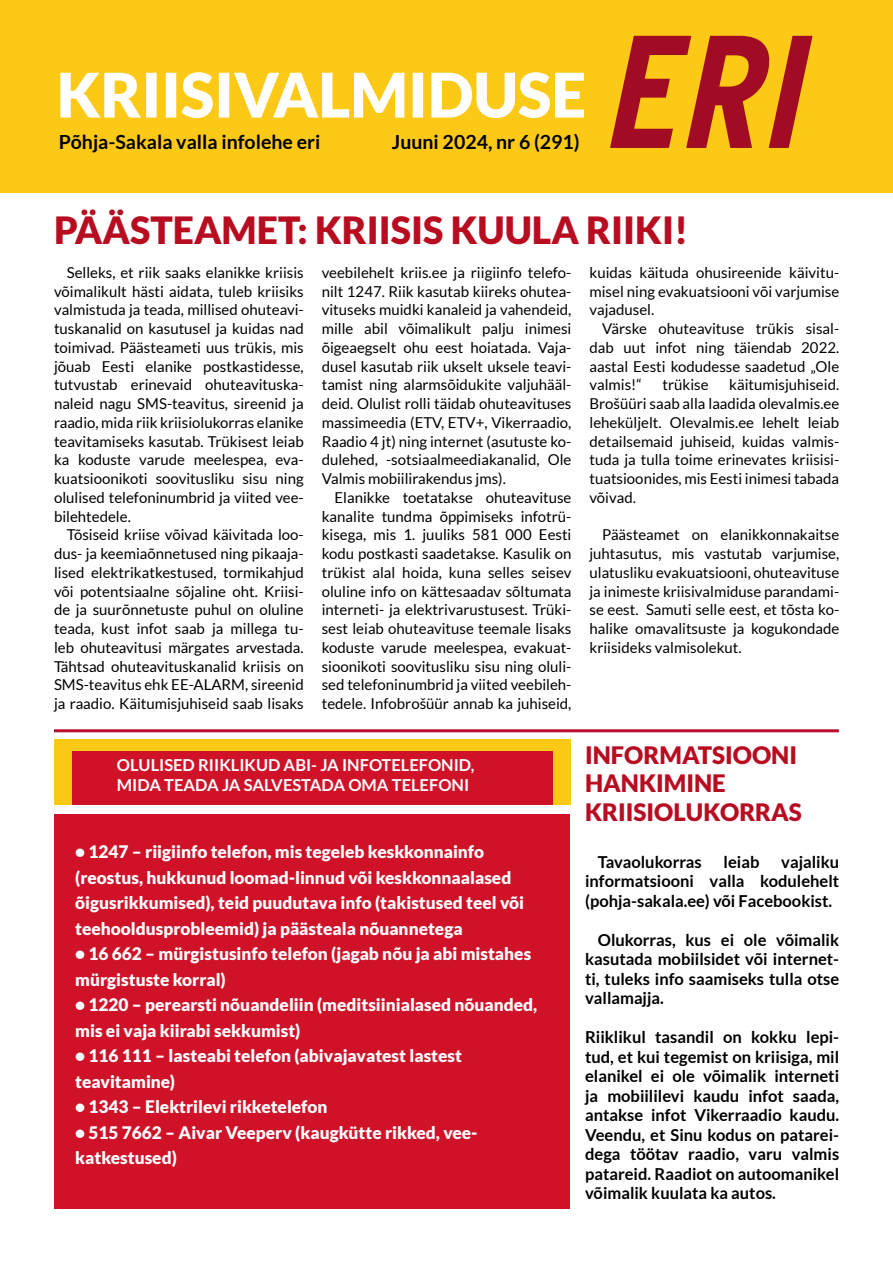
<style>
.page{position:relative;width:893px;height:1263px;background:#fff}
.page>*{position:absolute;margin:0;border:0;box-sizing:border-box;transform-origin:0 0}
.t1{font:900 37.5px "Lato";color:#b80c21}
.t2{font:900 24px/28.8px "Lato";color:#b80c21}
.t3{font:700 19.5px "Lato";color:#000}
.t4{font:900 17.25px/25.5px "Lato";color:#fff}
.t5{font:700 16.5px/19.5px "Lato";color:#000;text-align:justify}
.t6{font:700 16.5px/19.8px "Lato";color:#fff}
.t7{font:15px/18.8px "Lato";color:#000;text-align:justify}
</style>
<div class="page">
<div style="left:54px;top:739px;width:516px;height:65px;background:#fdc917"></div>
<div style="left:72px;top:750px;width:481px;height:54px;background:#d01229"></div>
<div style="left:0;top:0;width:893px;height:192px;background:#fdc917"></div>
<div style="left:54px;top:814px;width:516px;height:395px;background:#d01229"></div>
<svg style="left:60px;top:72px;width:524px;height:46px"></svg>
<svg style="left:610px;top:36px;width:202px;height:112px"></svg>
<hr style="left:54px;top:729px;width:785px;height:3px;background:#b80931">
<h3 class="t3" style="left:59px;top:130px;width:263px">Põhja-Sakala valla infolehe eri</h3>
<h3 class="t3" style="left:392px;top:130px;width:189px">Juuni 2024, nr 6 (291)</h3>
<h1 class="t1" style="left:54px;top:208px;width:636px">PÄÄSTEAMET: KRIISIS KUULA RIIKI!</h1>
<p class="t7" style="left:54px;top:263px;width:251px;text-indent:13px">Selleks, et riik saaks elanikke kriisis võimalikult hästi aidata, tuleb kriisiks valmistuda ja teada, millised ohuteavi&shy;tuskanalid on kasutusel ja kuidas nad toimivad. Päästeameti uus trükis, mis jõuab Eesti elanike postkastidesse, tutvustab erinevaid ohuteavituska&shy;naleid nagu SMS-teavitus, sireenid ja raadio, mida riik kriisiolukorras elanike teavitamiseks kasutab. Trükisest leiab ka koduste varude meelespea, eva&shy;kuatsioonikoti soovitusliku sisu ning olulised telefoninumbrid ja viited vee&shy;bilehtedele.</p>
<p class="t7" style="left:54px;top:525px;width:251px;text-indent:13px">Tõsiseid kriise võivad käivitada loo&shy;dus- ja keemiaõnnetused ning pikaaja&shy;lised elektrikatkestused, tormikahjud või potentsiaalne sõjaline oht. Kriisi&shy;de ja suurõnnetuste puhul on oluline teada, kust infot saab ja millega tu&shy;leb ohuteavitusi märgates arvestada.<br>Tähtsad ohuteavituskanalid kriisis on SMS-teavitus ehk EE-ALARM, sireenid ja raadio. Käitumisjuhiseid saab lisaks</p>
<p class="t7" style="left:322px;top:263px;width:251px">veebilehelt kriis.ee ja riigiinfo telefo&shy;nilt 1247. Riik kasutab kiireks ohutea&shy;vituseks muidki kanaleid ja vahendeid, mille abil võimalikult palju inimesi õigeaegselt ohu eest hoiatada. Vaja&shy;dusel kasutab riik ukselt uksele teavi&shy;tamist ning alarmsõidukite valjuhääl&shy;deid. Olulist rolli täidab ohuteavituses massimeedia (ETV, ETV+, Vikerraadio, Raadio 4 jt) ning internet (asutuste ko&shy;dulehed, -sotsiaalmeediakanalid, Ole Valmis mobiilirakendus jms).</p>
<p class="t7" style="left:322px;top:488px;width:251px;text-indent:13px">Elanikke toetatakse ohuteavituse kanalite tundma õppimiseks infotrü&shy;kisega, mis 1. juuliks 581 000 Eesti kodu postkasti saadetakse. Kasulik on trükist alal hoida, kuna selles seisev oluline info on kättesaadav sõltumata interneti- ja elektrivarustusest. Trüki&shy;sest leiab ohuteavituse teemale lisaks koduste varude meelespea, evakuat&shy;sioonikoti soovitusliku sisu ning oluli&shy;sed telefoninumbrid ja viited veebileh&shy;tedele. Infobrošüür annab ka juhiseid,</p>
<p class="t7" style="left:589px;top:263px;width:251px">kuidas käituda ohusireenide käivitu&shy;misel ning evakuatsiooni või varjumise vajadusel.</p>
<p class="t7" style="left:589px;top:319px;width:251px;text-indent:13px">Värske ohuteavituse trükis sisal&shy;dab uut infot ning täiendab 2022. aastal Eesti kodudesse saadetud „Ole valmis!“</p>
<p class="t7" style="left:589px;top:375px;width:251px;text-indent:140px">käitumisjuhiseid.<br>Brošüüri saab alla laadida olevalmis.ee leheküljelt. Olevalmis.ee lehelt leiab detailsemaid juhiseid, kuidas valmis&shy;tuda ja tulla toime erinevates kriisisi&shy;tuatsioonides, mis Eesti inimesi tabada võivad.</p>
<p class="t7" style="left:589px;top:525px;width:251px;text-indent:13px">Päästeamet on elanikkonnakaitse juhtasutus, mis vastutab varjumise, ulatusliku evakuatsiooni, ohuteavituse ja inimeste kriisivalmiduse parandami&shy;se eest. Samuti selle eest, et tõsta ko&shy;halike omavalitsuste ja kogukondade kriisideks valmisolekut.</p>
<p class="t7" style="left:662px;top:375px;width:48px">trükise</p>
<p class="t6" style="left:117px;top:755px;width:359px">OLULISED RIIKLIKUD ABI- JA INFOTELEFONID,<br>MIDA TEADA JA SALVESTADA OMA TELEFONI</p>
<p class="t4" style="left:75px;top:838px;width:450px">• 1247 – riigiinfo telefon, mis tegeleb keskkonnainfo (reostus, hukkunud loomad-linnud või keskkonnaalased õigusrikkumised), teid puudutava info (takistused teel või teehooldusprobleemid) ja päästeala nõuannetega</p>
<p class="t4" style="left:75px;top:940px;width:457px">• 16 662 – mürgistusinfo telefon (jagab nõu ja abi mistahes mürgistuste korral)</p>
<p class="t4" style="left:75px;top:991px;width:464px">• 1220 – perearsti nõuandeliin (meditsiinialased nõuanded, mis ei vaja kiirabi sekkumist)</p>
<p class="t4" style="left:75px;top:1042px;width:388px">• 116 111 – lasteabi telefon (abivajavatest lastest teavitamine)</p>
<p class="t4" style="left:75px;top:1093px;width:254px">• 1343 – Elektrilevi rikketelefon</p>
<p class="t4" style="left:75px;top:1119px;width:404px">• 515 7662 – Aivar Veeperv (kaugkütte rikked, vee&shy;katkestused)</p>
<h2 class="t2" style="left:585px;top:740px;width:218px">INFORMATSIOONI<br>HANKIMINE<br>KRIISIOLUKORRAS</h2>
<p class="t5" style="left:598px;top:852px;width:105px">Tavaolukorras</p>
<p class="t5" style="left:724px;top:852px;width:37px">leiab</p>
<p class="t5" style="left:585px;top:852px;width:256px;text-indent:196px">vajaliku informatsiooni valla kodulehelt (pohja-sakala.ee) või Facebookist.</p>
<p class="t5" style="left:585px;top:930px;width:256px;text-indent:13px">Olukorras, kus ei ole võimalik kasutada mobiilsidet või internet&shy;ti, tuleks info saamiseks tulla otse vallamajja.</p>
<p class="t5" style="left:585px;top:1027px;width:256px">Riiklikul tasandil on kokku lepi&shy;tud, et kui tegemist on kriisiga, mil elanikel ei ole võimalik interneti ja mobiililevi kaudu infot saada, antakse infot Vikerraadio kaudu.<br>Veendu, et Sinu kodus on patarei&shy;dega töötav raadio, varu valmis patareid. Raadiot on autoomanikel võimalik kuulata ka autos.</p>
</div>
